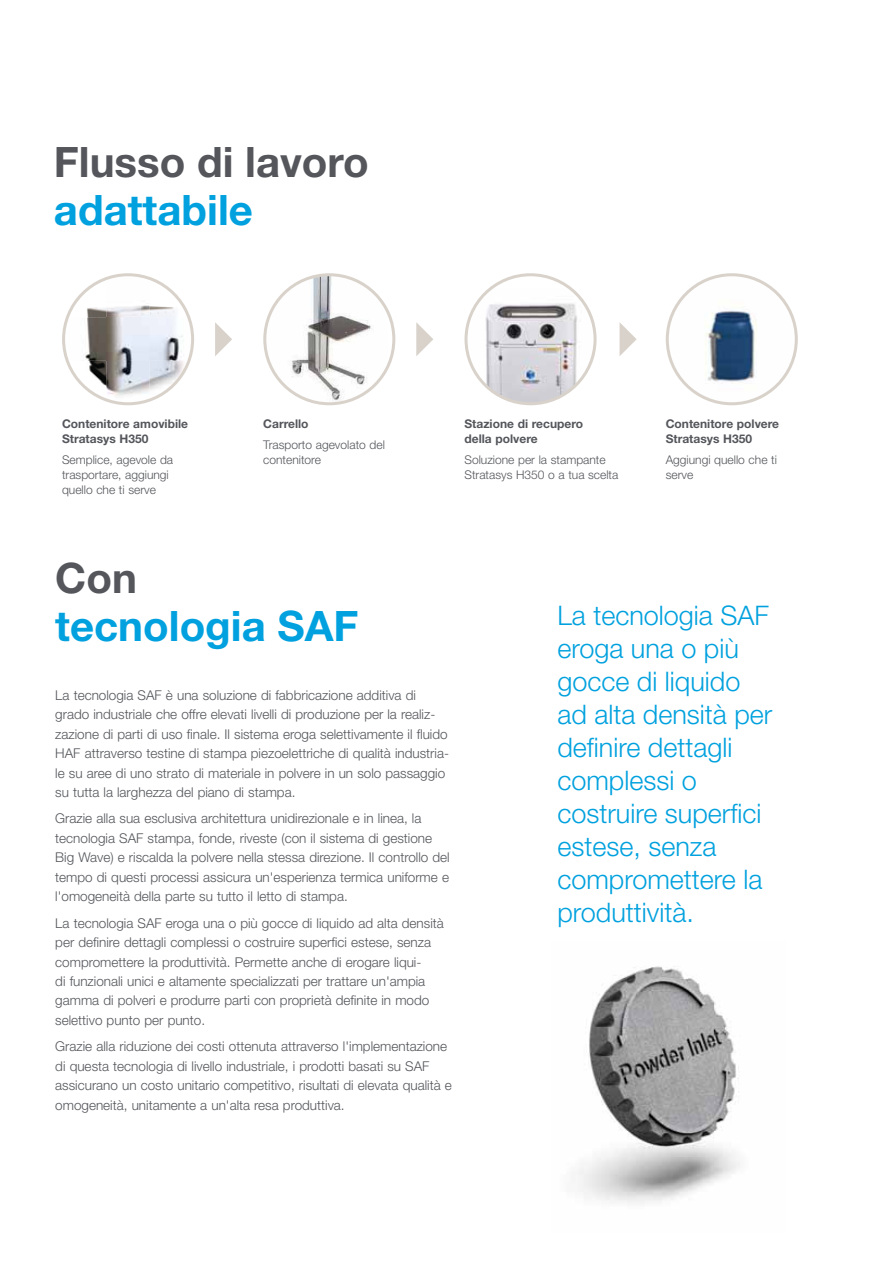
<style>
.page{position:relative;width:893px;height:1263px;background:#fff}
.page>*{position:absolute;margin:0;border:0;box-sizing:border-box;transform-origin:0 0}
.t1{font:700 42px "Helvetica Neue LT Std";color:#00a1de}
.t2{font:700 42px "Helvetica Neue LT Std";color:#54565b}
.t3{font:300 27px/33px "Helvetica Neue LT Std";color:#00a1de}
.t4{font:300 13.5px/19.5px "Helvetica Neue LT Std";color:#54565b}
.t5{font:300 12px/15px "Helvetica Neue LT Std";color:#54565b}
.t6{font:700 12px/15px "Helvetica Neue LT Std";color:#54565b}
</style>
<div class="page">
<img style="left:577px;top:966px;width:163px;height:237px">
<img style="left:67px;top:278px;width:40px;height:40px">
<img style="left:107px;top:277px;width:43px;height:41px">
<img style="left:150px;top:278px;width:39px;height:40px">
<img style="left:64px;top:318px;width:129px;height:43px">
<img style="left:67px;top:361px;width:40px;height:39px">
<img style="left:107px;top:361px;width:43px;height:43px">
<img style="left:150px;top:361px;width:39px;height:39px">
<div style="left:62px;top:273px;width:132px;height:132px;border:3px solid #d8d2ca;border-radius:50%"></div>
<img style="left:267px;top:276px;width:120px;height:128px">
<div style="left:263px;top:273px;width:132px;height:132px;border:3px solid #d8d2ca;border-radius:50%"></div>
<svg style="left:466px;top:275px;width:129px;height:129px"></svg>
<img style="left:469px;top:288px;width:123px;height:116px">
<div style="left:464px;top:273px;width:132px;height:132px;border:3px solid #d8d2ca;border-radius:50%"></div>
<img style="left:667px;top:275px;width:129px;height:129px;border-radius:50%">
<div style="left:666px;top:273px;width:132px;height:132px;border:3px solid #d8d2ca;border-radius:50%"></div>
<svg style="left:215px;top:322px;width:17px;height:34px"></svg>
<svg style="left:416px;top:322px;width:17px;height:34px"></svg>
<svg style="left:619px;top:322px;width:18px;height:34px"></svg>
<h1 class="t2" style="left:54px;top:147px;width:316px">Flusso di lavoro</h1>
<h1 class="t1" style="left:54px;top:195px;width:200px">adattabile</h1>
<p class="t6" style="left:62px;top:417px;width:128px">Contenitore amovibile<br>Stratasys H350</p>
<p class="t5" style="left:62px;top:453px;width:113px">Semplice, agevole da trasportare, aggiungi quello che ti serve</p>
<p class="t6" style="left:263px;top:417px;width:47px">Carrello</p>
<p class="t5" style="left:263px;top:438px;width:123px">Trasporto agevolato del contenitore</p>
<p class="t6" style="left:464px;top:417px;width:120px">Stazione di recupero della polvere</p>
<p class="t5" style="left:464px;top:453px;width:155px">Soluzione per la stampante<br>Stratasys H350 o a tua scelta</p>
<p class="t6" style="left:666px;top:417px;width:115px">Contenitore polvere<br>Stratasys H350</p>
<p class="t5" style="left:666px;top:453px;width:113px">Aggiungi quello che ti serve</p>
<h1 class="t2" style="left:55px;top:563px;width:83px">Con</h1>
<h1 class="t1" style="left:55px;top:611px;width:305px">tecnologia SAF</h1>
<p class="t4" style="left:55px;top:686px;width:395px">La tecnologia SAF è una soluzione di fabbricazione additiva di grado industriale che offre elevati livelli di produzione per la realiz&shy;zazione di parti di uso finale. Il sistema eroga selettivamente il fluido HAF attraverso testine di stampa piezoelettriche di qualità industria&shy;le su aree di uno strato di materiale in polvere in un solo passaggio su tutta la larghezza del piano di stampa.</p>
<p class="t4" style="left:55px;top:810px;width:396px">Grazie alla sua esclusiva architettura unidirezionale e in linea, la tecnologia SAF stampa, fonde, riveste (con il sistema di gestione Big Wave) e riscalda la polvere nella stessa direzione. Il controllo del tempo di questi processi assicura un'esperienza termica uniforme e l'omogeneità della parte su tutto il letto di stampa.</p>
<p class="t4" style="left:55px;top:914px;width:390px">La tecnologia SAF eroga una o più gocce di liquido ad alta densità per definire dettagli complessi o costruire superfici estese, senza compromettere la produttività. Permette anche di erogare liqui-<br>di funzionali unici e altamente specializzati per trattare un'ampia gamma di polveri e produrre parti con proprietà definite in modo selettivo punto per punto.</p>
<p class="t4" style="left:55px;top:1038px;width:398px">Grazie alla riduzione dei costi ottenuta attraverso l'implementazione di questa tecnologia di livello industriale, i prodotti basati su SAF assicurano un costo unitario competitivo, risultati di elevata qualità e omogeneità, unitamente a un'alta resa produttiva.</p>
<h2 class="t3" style="left:557px;top:601px;width:216px">La tecnologia SAF eroga una o più gocce di liquido ad alta densità per definire dettagli complessi o costruire superfici estese, senza compromettere la produttività.</h2>
</div>
